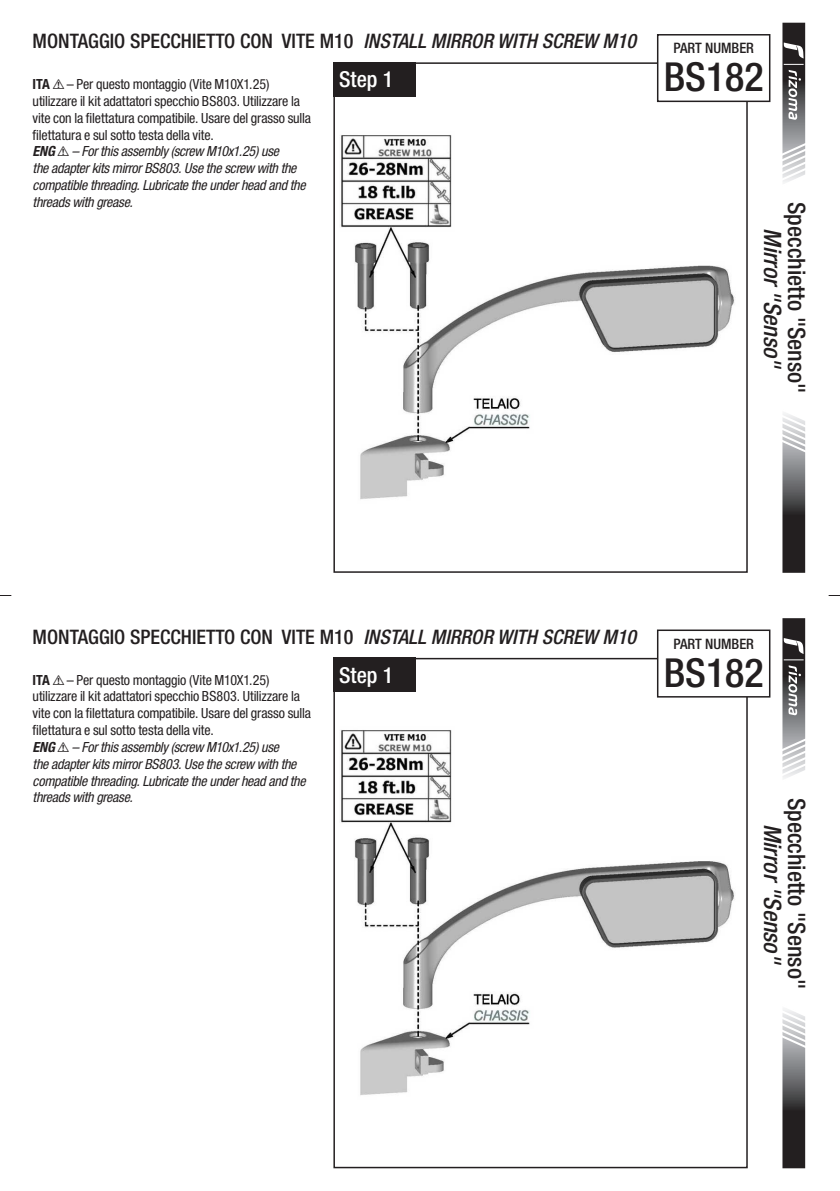
<style>
.page{position:relative;width:840px;height:1191px;background:#fff}
.page>*{position:absolute;margin:0;border:0;box-sizing:border-box;transform-origin:0 0}
.IMG_TOP{font:500 condensed 40px "Helvetica Neue LT Std";color:#231f20}
.IMG_BOTTOM{font:500 condensed 40px "Helvetica Neue LT Std";color:#231f20}
.IMG_TOP-2{font:500 condensed 24px/24px "Helvetica Neue LT Std";color:#231f20;text-align:center}
.IMG_BOTTOM-2{font:500 condensed 24px/24px "Helvetica Neue LT Std";color:#231f20;text-align:center}
.IMG_TOP-3{font:500 condensed 22px "Helvetica Neue LT Std";color:#fff}
.IMG_BOTTOM-3{font:500 condensed 22px "Helvetica Neue LT Std";color:#fff}
.IMG_TOP-4{font:500 condensed 20px "Helvetica Neue LT Std";color:#231f20}
.IMG_BOTTOM-4{font:500 condensed 20px "Helvetica Neue LT Std";color:#231f20}
.IMG_TOP-5{font:500 condensed 14.4px "Helvetica Neue LT Std";color:#231f20}
.IMG_BOTTOM-5{font:500 condensed 14.4px "Helvetica Neue LT Std";color:#231f20}
.IMG_TOP-6{font:italic condensed 14px/16.8px "Helvetica Neue LT Std";letter-spacing:-.02em;color:#231f20}
.IMG_BOTTOM-6{font:italic condensed 14px/16.8px "Helvetica Neue LT Std";letter-spacing:-.02em;color:#231f20}
.IMG_TOP-7{font:condensed 14px "Helvetica Neue LT Std";letter-spacing:-.01em;color:#231f20}
.IMG_BOTTOM-7{font:condensed 14px "Helvetica Neue LT Std";letter-spacing:-.01em;color:#231f20}
.s1{font-style:italic}
.s2{font-weight:700}
.s3{font-family:"Hazard";font-stretch:normal}
.s4{font-style:normal}
.s5{font-family:"Hazard";font-style:normal;font-stretch:normal}
</style>
<div class="page">
<img style="left:341px;top:135px;width:394px;height:365px">
<div style="left:333px;top:62px;width:414px;height:511px;border:2px solid #231f20"></div>
<div style="left:333px;top:62px;width:83px;height:34px;background:#231f20"></div>
<svg style="left:782px;top:413px;width:24px;height:160px"></svg>
<svg style="left:782px;top:23px;width:24px;height:160px"></svg>
<div style="left:657px;top:35px;width:112px;height:66px;background:#fff"></div>
<div style="left:656px;top:34px;width:114px;height:68px;border:2px solid #231f20"></div>
<img style="left:341px;top:730px;width:394px;height:366px">
<div style="left:333px;top:658px;width:414px;height:510px;border:2px solid #231f20"></div>
<div style="left:333px;top:658px;width:83px;height:34px;background:#231f20"></div>
<svg style="left:782px;top:1009px;width:24px;height:159px"></svg>
<svg style="left:782px;top:618px;width:24px;height:161px"></svg>
<div style="left:657px;top:630px;width:112px;height:67px;background:#fff"></div>
<div style="left:656px;top:629px;width:114px;height:68px;border:2px solid #231f20"></div>
<p class="IMG_TOP-4" style="left:33px;top:29px;width:604px">MONTAGGIO SPECCHIETTO CON VITE M10 <span class="s1">INSTALL MIRROR WITH SCREW M10</span></p>
<p class="IMG_TOP-7" style="left:33px;top:76px;width:238px"><span class="s2">ITA</span> <span class="s3">!</span> – Per questo montaggio (Vite M10X1.25)</p>
<p class="IMG_TOP-3" style="left:339px;top:66px;width:56px">Step 1</p>
<p class="IMG_TOP-6" style="left:33px;top:93px;width:280px"><span class="s4">utilizzare il kit adattatori specchio BS803. Utilizzare la vite con la filettatura compatibile. Usare del grasso sulla filettatura e sul sotto testa della vite.<br></span><span class="s2">ENG</span> <span class="s5">!</span> – For this assembly (screw M10x1.25) use<br>the adapter kits mirror BS803. Use the screw with the compatible threading. Lubricate the under head and the threads with grease.</p>
<p class="IMG_TOP-5" style="left:673px;top:39px;width:82px">PART NUMBER</p>
<p class="IMG_TOP" style="left:663px;top:53px;width:101px">BS182</p>
<p class="IMG_TOP-2" style="left:808px;top:202px;width:193px;rotate:90deg">Specchietto "Senso"<br><span class="s1">Mirror "Senso"</span></p>
<p class="IMG_BOTTOM-4" style="left:33px;top:625px;width:604px">MONTAGGIO SPECCHIETTO CON VITE M10 <span class="s1">INSTALL MIRROR WITH SCREW M10</span></p>
<p class="IMG_BOTTOM-7" style="left:33px;top:671px;width:238px"><span class="s2">ITA</span> <span class="s3">!</span> – Per questo montaggio (Vite M10X1.25)</p>
<p class="IMG_BOTTOM-3" style="left:339px;top:662px;width:56px">Step 1</p>
<p class="IMG_BOTTOM-6" style="left:33px;top:688px;width:280px"><span class="s4">utilizzare il kit adattatori specchio BS803. Utilizzare la vite con la filettatura compatibile. Usare del grasso sulla filettatura e sul sotto testa della vite.<br></span><span class="s2">ENG</span> <span class="s5">!</span> – For this assembly (screw M10x1.25) use<br>the adapter kits mirror BS803. Use the screw with the compatible threading. Lubricate the under head and the threads with grease.</p>
<p class="IMG_BOTTOM-5" style="left:673px;top:635px;width:82px">PART NUMBER</p>
<p class="IMG_BOTTOM" style="left:663px;top:649px;width:101px">BS182</p>
<p class="IMG_BOTTOM-2" style="left:808px;top:797px;width:193px;rotate:90deg">Specchietto "Senso"<br><span class="s1">Mirror "Senso"</span></p>
</div>
